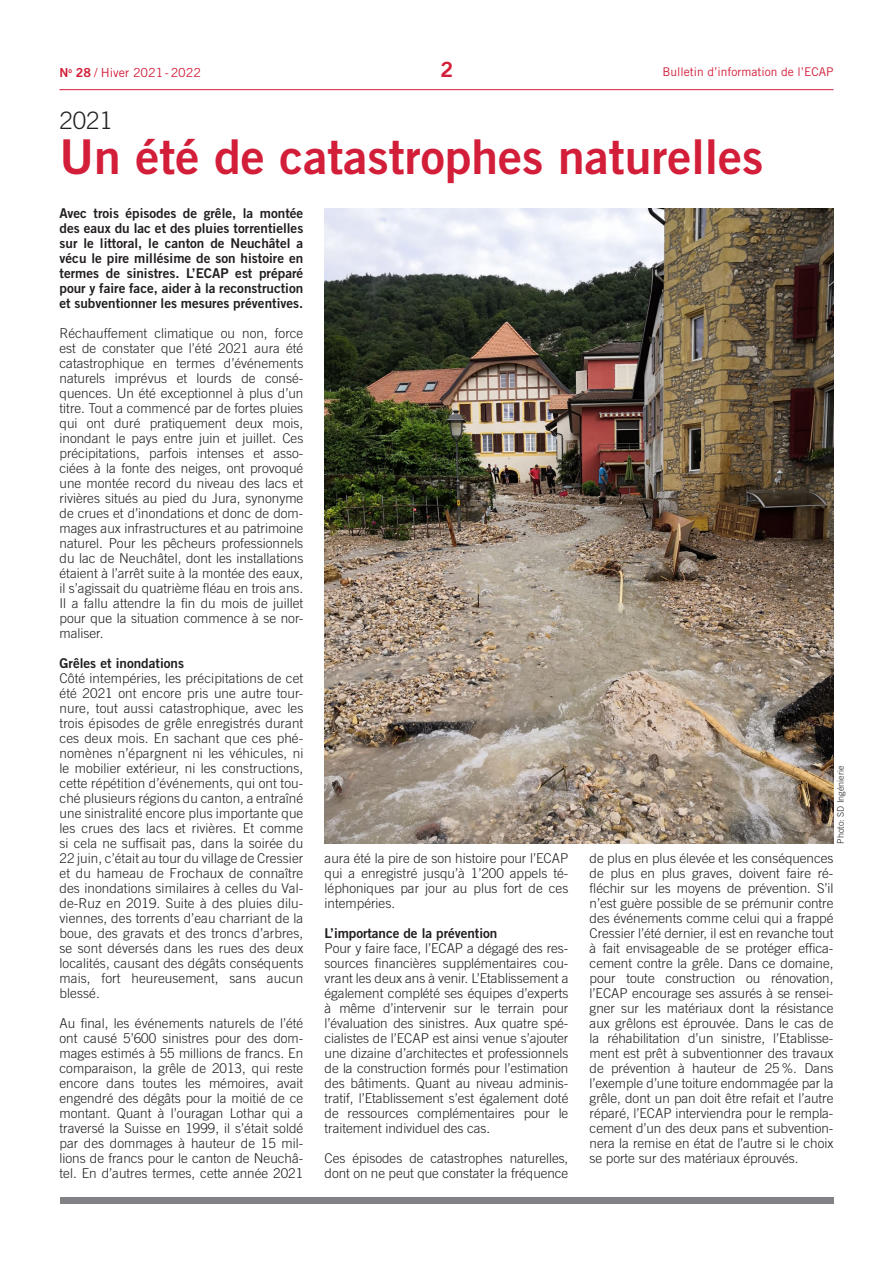
<style>
.page{position:relative;width:893px;height:1263px;background:#fff}
.page>*{position:absolute;margin:0;border:0;box-sizing:border-box;transform-origin:0 0}
.t1{font:48px "Trade Gothic Bold Two";color:#d31e39}
.t2{font:300 24px "Trade Gothic";color:#231f20}
.t3{font:21px "Trade Gothic Bold Two";color:#d31e39}
.t4{font:300 13.5px/15px "Trade Gothic";color:#231f20;text-align:justify}
.t5{font:13.5px/15px "Trade Gothic Bold Two";color:#231f20;text-align:justify}
.t6{font:12.45px "Trade Gothic";color:#d31e39}
.t7{font:12px "Trade Gothic";color:#d31e39}
.t8{font:300 9px "Trade Gothic";color:#231f20}
.s1{font-family:"Trade Gothic Bold Two"}
</style>
<div class="page">
<hr style="left:60px;top:89px;width:773px;height:1px;background:#d31e39">
<div style="left:60px;top:1197px;width:773px;height:6px;background:#808285"></div>
<img style="left:325px;top:208px;width:509px;height:636px">
<p class="t6" style="left:60px;top:65px;width:143px"><span class="s1">N</span><sup>o</sup> <span class="s1">28</span> / Hiver 2021-2022</p>
<p class="t3" style="left:440px;top:57px;width:14px">2</p>
<p class="t7" style="left:662px;top:64px;width:173px">Bulletin d’information de l’ECAP</p>
<p class="t2" style="left:60px;top:107px;width:55px">2021</p>
<p class="t1" style="left:60px;top:128px;width:705px">Un été de catastrophes naturelles</p>
<p class="t5" style="left:60px;top:206px;width:245px">Avec trois épisodes de grêle, la montée des eaux du lac et des pluies torrentielles sur le littoral, le canton de Neuchâtel a vécu le pire millésime de son histoire en termes de sinistres. L’ECAP est préparé pour y faire face, aider à la reconstruction et subventionner les mesures préventives.</p>
<p class="t4" style="left:60px;top:326px;width:245px">Réchauffement climatique ou non, force est de constater que l’été 2021 aura été catastrophique en termes d’événements naturels imprévus et lourds de consé&shy;quences. Un été exceptionnel à plus d’un titre. Tout a commencé par de fortes pluies qui ont duré pratiquement deux mois, inondant le pays entre juin et juillet. Ces précipitations, parfois intenses et asso&shy;ciées à la fonte des neiges, ont provoqué une montée record du niveau des lacs et rivières situés au pied du Jura, synonyme de crues et d’inondations et donc de dom&shy;mages aux infrastructures et au patrimoine naturel. Pour les pêcheurs professionnels du lac de Neuchâtel, dont les installations étaient à l’arrêt suite à la montée des eaux, il s’agissait du quatrième fléau en trois ans.<br>Il a fallu attendre la fin du mois de juillet pour que la situation commence à se nor&shy;maliser.</p>
<p class="t5" style="left:60px;top:656px;width:126px">Grêles et inondations</p>
<p class="t4" style="left:60px;top:671px;width:245px">Côté intempéries, les précipitations de cet été 2021 ont encore pris une autre tour&shy;nure, tout aussi catastrophique, avec les trois épisodes de grêle enregistrés durant ces deux mois. En sachant que ces phé&shy;nomènes n’épargnent ni les véhicules, ni le mobilier extérieur, ni les constructions, cette répétition d’événements, qui ont tou&shy;ché plusieurs régions du canton, a entraîné une sinistralité encore plus importante que les crues des lacs et rivières. Et comme si cela ne suffisait pas, dans la soirée du 22 juin, c’était au tour du village de Cressier et du hameau de Frochaux de connaître des inondations similaires à celles du Val&shy;de-Ruz en 2019. Suite à des pluies dilu&shy;viennes, des torrents d’eau charriant de la boue, des gravats et des troncs d’arbres, se sont déversés dans les rues des deux localités, causant des dégâts conséquents mais, fort heureusement, sans aucun blessé.</p>
<p class="t4" style="left:60px;top:1016px;width:245px">Au final, les événements naturels de l’été ont causé 5’600 sinistres pour des dom&shy;mages estimés à 55 millions de francs. En comparaison, la grêle de 2013, qui reste encore dans toutes les mémoires, avait engendré des dégâts pour la moitié de ce montant. Quant à l’ouragan Lothar qui a traversé la Suisse en 1999, il s’était soldé par des dommages à hauteur de 15 mil&shy;lions de francs pour le canton de Neuchâ&shy;tel. En d’autres termes, cette année 2021</p>
<p class="t4" style="left:325px;top:850px;width:245px">aura été la pire de son histoire pour l’ECAP qui a enregistré jusqu’à 1’200 appels té&shy;léphoniques par jour au plus fort de ces intempéries.</p>
<p class="t5" style="left:325px;top:925px;width:174px">L’importance de la prévention</p>
<p class="t4" style="left:325px;top:940px;width:245px">Pour y faire face, l’ECAP a dégagé des res&shy;sources financières supplémentaires cou&shy;vrant les deux ans à venir. L’Etablissement a également complété ses équipes d’experts à même d’intervenir sur le terrain pour l’évaluation des sinistres. Aux quatre spé&shy;cialistes de l’ECAP est ainsi venue s’ajouter une dizaine d’architectes et professionnels de la construction formés pour l’estimation des bâtiments. Quant au niveau adminis&shy;tratif, l’Etablissement s’est également doté de ressources complémentaires pour le traitement individuel des cas.</p>
<p class="t4" style="left:325px;top:1150px;width:245px">Ces épisodes de catastrophes naturelles, dont on ne peut que constater la fréquence</p>
<p class="t8" style="left:835px;top:844px;width:80px;rotate:-90deg">Photo: SD Ingénierie</p>
<p class="t4" style="left:590px;top:850px;width:245px">de plus en plus élevée et les conséquences de plus en plus graves, doivent faire ré&shy;fléchir sur les moyens de prévention. S’il n’est guère possible de se prémunir contre des événements comme celui qui a frappé Cressier l’été dernier, il est en revanche tout à fait envisageable de se protéger effica&shy;cement contre la grêle. Dans ce domaine, pour toute construction ou rénovation, l’ECAP encourage ses assurés à se rensei&shy;gner sur les matériaux dont la résistance aux grêlons est éprouvée. Dans le cas de la réhabilitation d’un sinistre, l’Etablisse&shy;ment est prêt à subventionner des travaux de prévention à hauteur de 25%. Dans l’exemple d’une toiture endommagée par la grêle, dont un pan doit être refait et l’autre réparé, l’ECAP interviendra pour le rempla&shy;cement d’un des deux pans et subvention&shy;nera la remise en état de l’autre si le choix se porte sur des matériaux éprouvés.</p>
</div>
